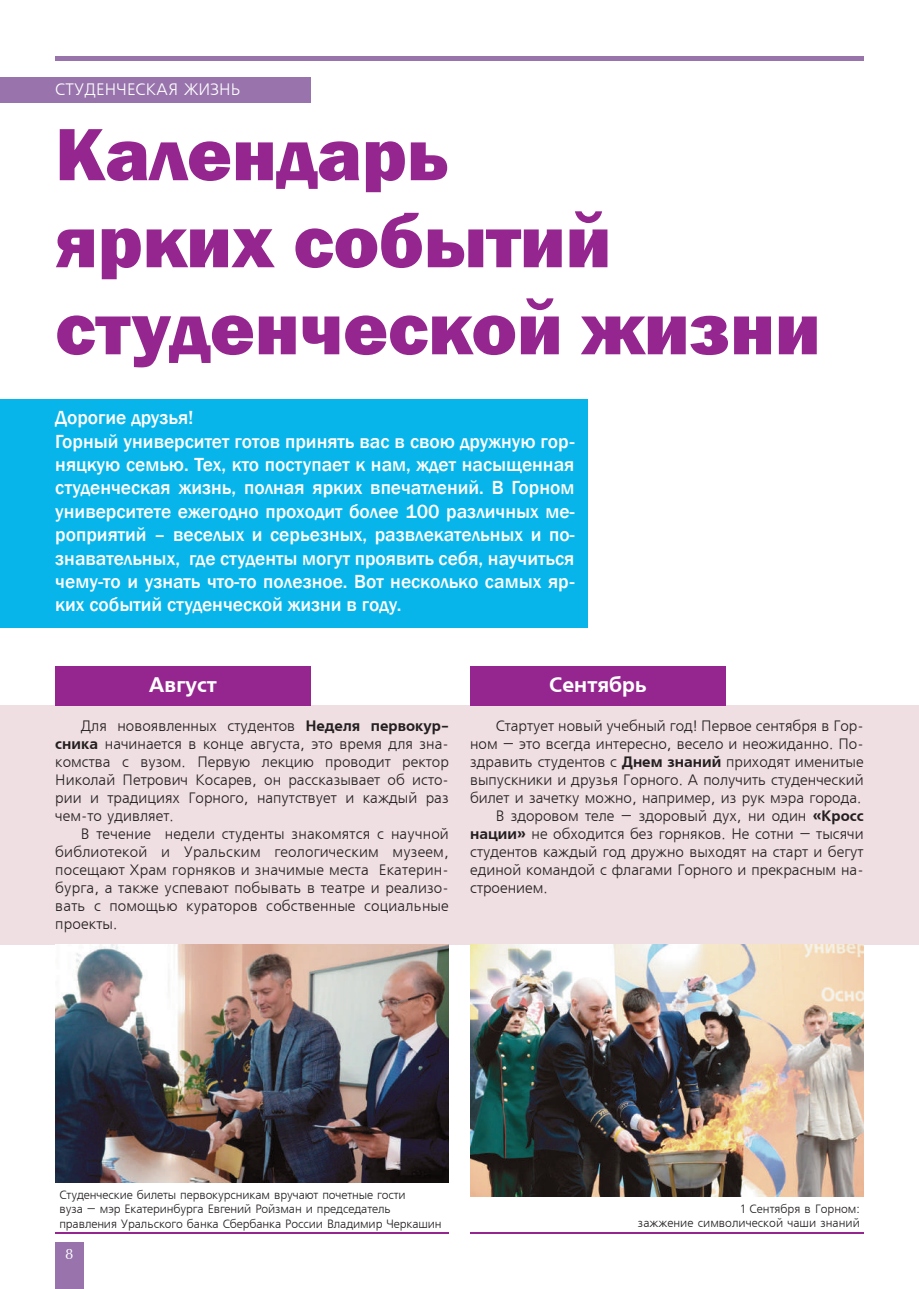
<style>
.page{position:relative;width:919px;height:1289px;background:#fff}
.page>*{position:absolute;margin:0;border:0;box-sizing:border-box;transform-origin:0 0}
.t1{font:800 76.65px/87px "Franklin Gothic";color:#95268f}
.t2{font:21px "AXP Free Set C Bold";color:#fff}
.t3{font:500 19.5px/23.4px "Franklin Gothic";color:#fff}
.t4{font:16.5px "Free Set CTT";letter-spacing:.01em;color:#fff}
.t5{font:15px/18px "Free Set CTT";color:#231f20;text-align:justify}
.t6{font:15px "AG Opus";color:#fff}
.t7{font:12px/14.4px "Free Set CTT";letter-spacing:-.01em;color:#231f20}
.s1{font-family:"AXP Free Set C Bold"}
</style>
<div class="page">
<div style="left:55px;top:1242px;width:28px;height:46px;background:#9873ac"></div>
<hr style="left:55px;top:56px;width:808px;height:4px;background:#9873ac">
<div style="left:0;top:78px;width:310px;height:25px;background:#9873ac"></div>
<div style="left:0;top:399px;width:587px;height:228px;background:#08b5ea"></div>
<div style="left:0;top:705px;width:918px;height:239px;background:#efdfe3"></div>
<div style="left:55px;top:666px;width:255px;height:39px;background:#95268f"></div>
<div style="left:470px;top:666px;width:255px;height:39px;background:#95268f"></div>
<hr style="left:55px;top:1232px;width:394px;height:1px;background:#95268f">
<hr style="left:470px;top:1232px;width:393px;height:1px;background:#95268f">
<img style="left:55px;top:944px;width:394px;height:238px">
<img style="left:470px;top:944px;width:393px;height:252px">
<p class="t4" style="left:55px;top:81px;width:187px">СТУДЕНЧЕСКАЯ ЖИЗНЬ</p>
<h1 class="t1" style="left:55px;top:111px;width:766px">Календарь<br>ярких событий студенческой жизни</h1>
<p class="t3" style="left:55px;top:406px;width:520px">Дорогие друзья!<br>Горный университет готов принять вас в свою дружную гор&shy;няцкую семью. Тех, кто поступает к нам, ждет насыщенная студенческая жизнь, полная ярких впечатлений. В Горном университете ежегодно проходит более 100 различных ме&shy;роприятий – веселых и серьезных, развлекательных и по&shy;знавательных, где студенты могут проявить себя, научиться чему-то и узнать что-то полезное. Вот несколько самых яр&shy;ких событий студенческой жизни в году.</p>
<h2 class="t2" style="left:149px;top:672px;width:70px">Август</h2>
<h2 class="t2" style="left:549px;top:672px;width:99px">Сентябрь</h2>
<p class="t5" style="left:55px;top:717px;width:395px;text-indent:26px">Для новоявленных студентов <span class="s1">Неделя первокур&shy;сника</span> начинается в конце августа, это время для зна&shy;комства с вузом. Первую лекцию проводит ректор Николай Петрович Косарев, он рассказывает об исто&shy;рии и традициях Горного, напутствует и каждый раз чем-то удивляет.</p>
<p class="t5" style="left:55px;top:825px;width:395px;text-indent:26px">В течение недели студенты знакомятся с научной библиотекой и Уральским геологическим музеем, посещают Храм горняков и значимые места Екатерин&shy;бурга, а также успевают побывать в театре и реализо&shy;вать с помощью кураторов собственные социальные проекты.</p>
<p class="t5" style="left:495px;top:717px;width:369px">Стартует новый учебный год! Первое сентября в Гор-</p>
<p class="t5" style="left:470px;top:735px;width:395px">ном – это всегда интересно, весело и неожиданно. По-</p>
<p class="t5" style="left:470px;top:753px;width:395px">здравить студентов с <span class="s1">Днем знаний</span> приходят именитые</p>
<p class="t5" style="left:470px;top:771px;width:395px">выпускники и друзья Горного. А получить студенческий</p>
<p class="t5" style="left:470px;top:789px;width:393px">билет и зачетку можно, например, из рук мэра города.</p>
<p class="t5" style="left:495px;top:807px;width:369px">В здоровом теле – здоровый дух, ни один <span class="s1">«Кросс</span></p>
<p class="t5" style="left:470px;top:825px;width:395px"><span class="s1">нации»</span> не обходится без горняков. Не сотни – тысячи</p>
<p class="t5" style="left:470px;top:843px;width:395px">студентов каждый год дружно выходят на старт и бегут</p>
<p class="t5" style="left:470px;top:861px;width:395px">единой командой с флагами Горного и прекрасным на-</p>
<p class="t5" style="left:470px;top:879px;width:79px">строением.</p>
<p class="t7" style="left:59px;top:1187px;width:384px">Студенческие билеты первокурсникам вручают почетные гости<br>вуза – мэр Екатеринбурга Евгений Ройзман и председатель правления Уральского банка Сбербанка России Владимир Черкашин</p>
<p class="t6" style="left:65px;top:1246px;width:10px">8</p>
<p class="t7" style="left:638px;top:1201px;width:223px;text-align:right">1 Сентября в Горном:<br>зажжение символической чаши знаний</p>
</div>
